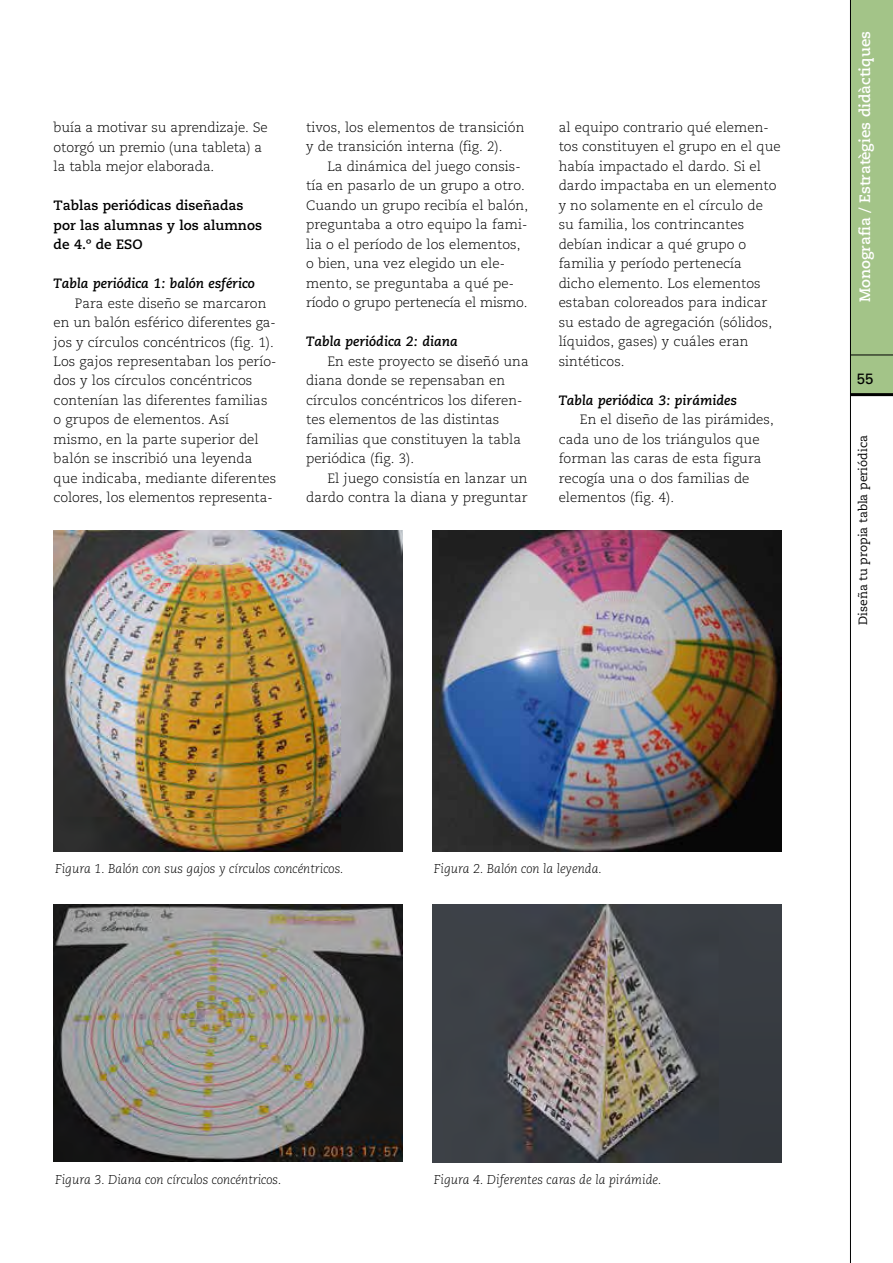
<style>
.page{position:relative;width:893px;height:1263px;background:#fff}
.page>*{position:absolute;margin:0;border:0;box-sizing:border-box;transform-origin:0 0}
.t1{font:700 15px "Caecilia";color:#fff}
.t2{font:15px "Univers";color:#000}
.t3{font:300 13.5px/19.5px "Caecilia";color:#000}
.t4{font:italic 700 13.5px "Caecilia";color:#000}
.t5{font:700 13.5px/19.5px "Caecilia";color:#000}
.t6{font:italic 300 12.75px "Caecilia";color:#000}
.t7{font:12px "Caecilia";color:#000}
</style>
<div class="page">
<div style="left:850px;top:0;width:43px;height:395px;background:#a3c488"></div>
<hr style="left:850px;top:393px;width:43px;height:3px;background:#000">
<hr style="left:850px;top:355px;width:43px;height:1px;background:#000">
<img style="left:54px;top:531px;width:349px;height:321px">
<img style="left:54px;top:904px;width:349px;height:257px">
<img style="left:432px;top:531px;width:349px;height:321px">
<img style="left:432px;top:904px;width:349px;height:258px">
<hr style="left:850px;top:0;width:1px;height:1263px;background:#000">
<p class="t3" style="left:54px;top:118px;width:216px">buía a motivar su aprendizaje. Se otorgó un premio (una tableta) a la tabla mejor elaborada.</p>
<p class="t5" style="left:54px;top:196px;width:210px">Tablas periódicas diseñadas por las alumnas y los alumnos de 4.º de ESO</p>
<p class="t4" style="left:54px;top:275px;width:203px">Tabla periódica 1: balón esférico</p>
<p class="t3" style="left:54px;top:293px;width:224px;text-indent:21px">Para este diseño se marcaron en un balón esférico diferentes ga&shy;jos y círculos concéntricos (fig. 1).<br>Los gajos representaban los perío· dos y los círculos concéntricos contenían las diferentes familias o grupos de elementos. Así mismo, en la parte superior del balón se inscribió una leyenda que indicaba, mediante diferentes colores, los elementos representa·</p>
<p class="t3" style="left:306px;top:118px;width:220px">tivos, los elementos de transición y de transición interna (fig. 2).</p>
<p class="t3" style="left:306px;top:157px;width:223px;text-indent:21px">La dinámica del juego consis· tía en pasarlo de un grupo a otro.<br>Cuando un grupo recibía el balón, preguntaba a otro equipo la fami&shy;lia o el período de los elementos, o bien, una vez elegido un ele&shy;mento, se preguntaba a qué pe&shy;ríodo o grupo pertenecía el mismo.</p>
<p class="t4" style="left:306px;top:334px;width:153px">Tabla periódica 2: diana</p>
<p class="t3" style="left:306px;top:352px;width:224px;text-indent:21px">En este proyecto se diseñó una diana donde se repensaban en círculos concéntricos los diferen· tes elementos de las distintas familias que constituyen la tabla periódica (fig. 3).</p>
<p class="t3" style="left:306px;top:469px;width:223px;text-align:right">El juego consistía en lanzar un dardo contra la diana y preguntar</p>
<p class="t3" style="left:559px;top:118px;width:224px">al equipo contrario qué elemen· tos constituyen el grupo en el que había impactado el dardo. Si el dardo impactaba en un elemento y no solamente en el círculo de su familia, los contrincantes debían indicar a qué grupo o familia y período pertenecía dicho elemento. Los elementos estaban coloreados para indicar su estado de agregación (sólidos, líquidos, gases) y cuáles eran sintéticos.</p>
<p class="t4" style="left:559px;top:392px;width:180px">Tabla periódica 3: pirámides</p>
<p class="t3" style="left:559px;top:410px;width:217px;text-indent:21px">En el diseño de las pirámides, cada uno de los triángulos que forman las caras de esta figura recogía una o dos familias de elementos (fig. 4).</p>
<p class="t1" style="left:856px;top:302px;width:272px;rotate:-90deg">Monografia / Estratègies didàctiques</p>
<p class="t2" style="left:857px;top:370px;width:18px">55</p>
<p class="t7" style="left:856px;top:625px;width:191px;rotate:-90deg">Diseña tu propia tabla periódica</p>
<p class="t6" style="left:55px;top:862px;width:290px">Figura 1. Balón con sus gajos y círculos concéntricos.</p>
<p class="t6" style="left:434px;top:862px;width:170px">Figura 2. Balón con la leyenda.</p>
<p class="t6" style="left:55px;top:1172px;width:228px">Figura 3. Diana con círculos concéntricos.</p>
<p class="t6" style="left:434px;top:1172px;width:229px">Figura 4. Diferentes caras de la pirámide.</p>
</div>
